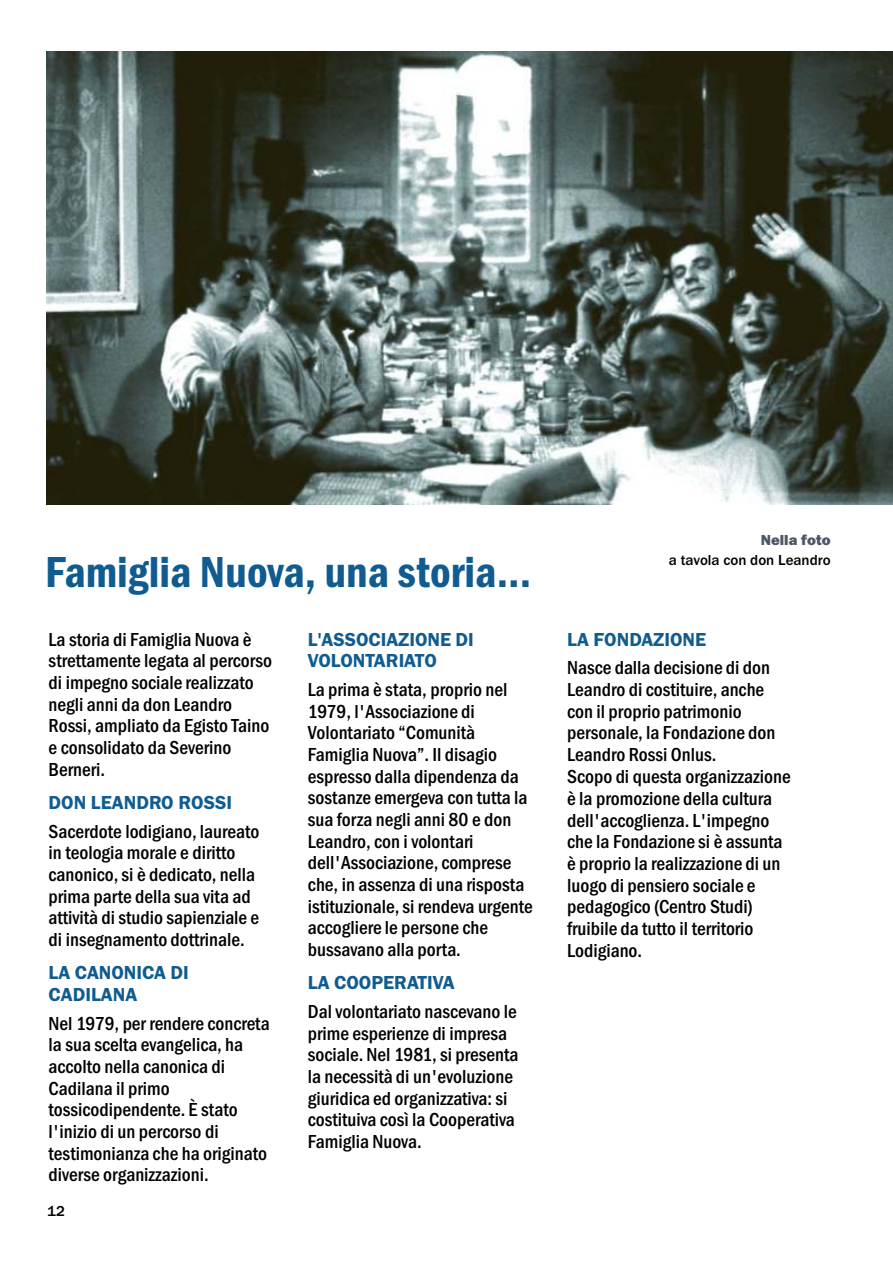
<style>
.page{position:relative;width:893px;height:1263px;background:#fff}
.page>*{position:absolute;margin:0;border:0;box-sizing:border-box;transform-origin:0 0}
.t1{font:600 condensed 45px "Franklin Gothic";color:#105c90}
.t2{font:500 condensed 19.5px/21.6px "Franklin Gothic";color:#000}
.t3{font:600 19.5px/21.6px "Franklin Gothic";color:#105c90}
.t4{font:500 15px "Franklin Gothic";color:#000}
.t5{font:800 15px "Franklin Gothic";color:#4d5665}
</style>
<div class="page">
<img style="left:46px;top:52px;width:847px;height:453px">
<h1 class="t1" style="left:45px;top:556px;width:488px">Famiglia Nuova, una storia...</h1>
<p class="t2" style="left:49px;top:630px;width:225px">La storia di Famiglia Nuova è strettamente legata al percorso di impegno sociale realizzato negli anni da don Leandro<br>Rossi, ampliato da Egisto Taino e consolidato da Severino<br>Berneri.</p>
<p class="t3" style="left:49px;top:793px;width:185px">DON LEANDRO ROSSI</p>
<p class="t2" style="left:49px;top:822px;width:212px">Sacerdote lodigiano, laureato in teologia morale e diritto canonico, si è dedicato, nella prima parte della sua vita ad attività di studio sapienziale e di insegnamento dottrinale.</p>
<p class="t3" style="left:49px;top:963px;width:142px">LA CANONICA DI<br>CADILANA</p>
<p class="t2" style="left:49px;top:1014px;width:223px">Nel 1979, per rendere concreta la sua scelta evangelica, ha accolto nella canonica di<br>Cadilana il primo tossicodipendente. È stato l'inizio di un percorso di testimonianza che ha originato diverse organizzazioni.</p>
<p class="t4" style="left:47px;top:1206px;width:19px">12</p>
<p class="t3" style="left:308px;top:630px;width:167px">L'ASSOCIAZIONE DI<br>VOLONTARIATO</p>
<p class="t2" style="left:308px;top:680px;width:226px">La prima è stata, proprio nel<br>1979, l'Associazione di<br>Volontariato “Comunità<br>Famiglia Nuova”. Il disagio espresso dalla dipendenza da sostanze emergeva con tutta la sua forza negli anni 80 e don<br>Leandro, con i volontari dell'Associazione, comprese che, in assenza di una risposta istituzionale, si rendeva urgente accogliere le persone che bussavano alla porta.</p>
<p class="t3" style="left:308px;top:973px;width:148px">LA COOPERATIVA</p>
<p class="t2" style="left:308px;top:1002px;width:212px">Dal volontariato nascevano le prime esperienze di impresa sociale. Nel 1981, si presenta la necessità di un'evoluzione giuridica ed organizzativa: si costituiva così la Cooperativa<br>Famiglia Nuova.</p>
<p class="t5" style="left:761px;top:534px;width:71px">Nella foto</p>
<p class="t4" style="left:669px;top:554px;width:163px">a tavola con don Leandro</p>
<p class="t3" style="left:567px;top:630px;width:141px">LA FONDAZIONE</p>
<p class="t2" style="left:567px;top:658px;width:225px">Nasce dalla decisione di don<br>Leandro di costituire, anche con il proprio patrimonio personale, la Fondazione don<br>Leandro Rossi Onlus.<br>Scopo di questa organizzazione è la promozione della cultura dell'accoglienza. L'impegno che la Fondazione si è assunta è proprio la realizzazione di un luogo di pensiero sociale e pedagogico (Centro Studi) fruibile da tutto il territorio<br>Lodigiano.</p>
</div>
